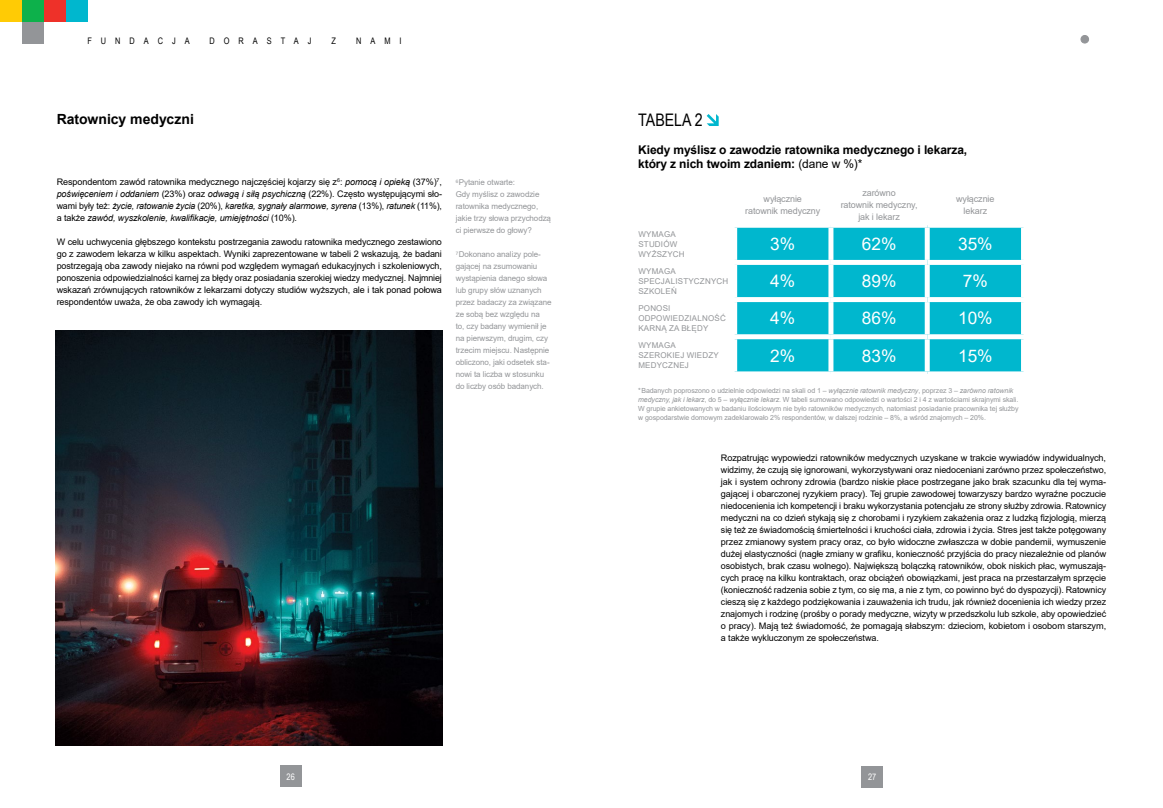
<style>
.page{position:relative;width:1163px;height:808px;background:#fff}
.page>*{position:absolute;margin:0;border:0;box-sizing:border-box;transform-origin:0 0}
.t1{font:17.3px "Arial";color:#fff}
.t2{font:17.3px "Arial Narrow";color:#000}
.t3{font:700 14px "Arial";color:#000}
.t4{font:700 12px/14px "Arial";letter-spacing:-.01em;color:#000}
.t5{font:9px/12px "Arial";letter-spacing:-.01em;color:#000;text-align:justify}
.t6{font:italic 9px/12px "Arial";letter-spacing:-.01em;color:#000;text-align:justify}
.t7{font:9px/12px "Arial";letter-spacing:-.01em;color:#939598;text-align:center}
.t8{font:9px "Arial Narrow";letter-spacing:1em;color:#000}
.t9{font:9px "Arial Narrow";color:#fff}
.t10{font:8px/12px "Arial";letter-spacing:-.01em;color:#939598}
.t11{font:8px/10px "Arial";letter-spacing:.025em;color:#939598}
.t12{font:7px/9px "Arial";letter-spacing:-.01em;color:#939598}
.s1{font-style:normal}
.s2{font-weight:400}
.s3{font-style:italic}
</style>
<div class="page">
<div style="left:861px;top:765px;width:22px;height:22px;background:#939598"></div>
<div style="left:280px;top:765px;width:21px;height:22px;background:#939598"></div>
<svg style="left:706px;top:114px;width:12px;height:12px"></svg>
<div style="left:737px;top:228px;width:283px;height:143px;background:#00b7ce"></div>
<div style="left:828px;top:228px;width:5px;height:32px;background:#fff"></div>
<div style="left:924px;top:228px;width:5px;height:32px;background:#fff"></div>
<div style="left:732px;top:260px;width:98px;height:5px;background:#fff"></div>
<div style="left:830px;top:260px;width:97px;height:5px;background:#fff"></div>
<div style="left:828px;top:265px;width:5px;height:32px;background:#fff"></div>
<div style="left:927px;top:260px;width:98px;height:5px;background:#fff"></div>
<div style="left:924px;top:265px;width:5px;height:32px;background:#fff"></div>
<div style="left:732px;top:297px;width:98px;height:5px;background:#fff"></div>
<div style="left:830px;top:297px;width:97px;height:5px;background:#fff"></div>
<div style="left:828px;top:302px;width:5px;height:32px;background:#fff"></div>
<div style="left:927px;top:297px;width:98px;height:5px;background:#fff"></div>
<div style="left:924px;top:302px;width:5px;height:32px;background:#fff"></div>
<div style="left:732px;top:334px;width:98px;height:5px;background:#fff"></div>
<div style="left:830px;top:334px;width:97px;height:5px;background:#fff"></div>
<div style="left:828px;top:339px;width:5px;height:32px;background:#fff"></div>
<div style="left:927px;top:334px;width:98px;height:5px;background:#fff"></div>
<div style="left:924px;top:339px;width:5px;height:32px;background:#fff"></div>
<img style="left:55px;top:330px;width:387px;height:415px">
<div style="left:0;top:0;width:22px;height:22px;background:#ffcb05"></div>
<div style="left:44px;top:0;width:22px;height:22px;background:#ee3129"></div>
<div style="left:22px;top:0;width:22px;height:22px;background:#0db14b"></div>
<div style="left:66px;top:0;width:21px;height:22px;background:#00b7ce"></div>
<div style="left:22px;top:22px;width:22px;height:22px;background:#939598"></div>
<div style="left:1080px;top:35px;width:8px;height:8px;background:#939598;border-radius:50%"></div>
<div style="left:1080px;top:35px;width:8px;height:8px;border:1px solid #939598;border-radius:50%"></div>
<p class="t8" style="left:87px;top:34px;width:104px">FUNDACJA</p>
<p class="t8" style="left:209px;top:34px;width:103px">DORASTAJ</p>
<p class="t8" style="left:331px;top:34px;width:6px">Z</p>
<p class="t8" style="left:356px;top:34px;width:47px">NAMI</p>
<h2 class="t3" style="left:57px;top:109px;width:139px">Ratownicy medyczni</h2>
<p class="t6" style="left:57px;top:176px;width:387px"><span class="s1">Respondentom zawód ratownika medycznego najczęściej kojarzy się z</span><sup>6</sup><span class="s1">:</span> pomocą i opieką <span class="s1">(37%)</span><sup>7</sup><span class="s1">, </span>poświęceniem i oddaniem <span class="s1">(23%) oraz</span> odwagą i siłą psychiczną <span class="s1">(22%). Często występującymi sło&shy;wami były też:</span> życie, ratowanie życia <span class="s1">(20%),</span> karetka, sygnały alarmowe, syrena <span class="s1">(13%),</span> ratunek <span class="s1">(11%), a także</span> zawód, wyszkolenie, kwalifikacje, umiejętności <span class="s1">(10%).</span></p>
<p class="t5" style="left:57px;top:236px;width:386px">W celu uchwycenia głębszego kontekstu postrzegania zawodu ratownika medycznego zestawiono go z zawodem lekarza w kilku aspektach. Wyniki zaprezentowane w tabeli 2 wskazują, że badani postrzegają oba zawody niejako na równi pod względem wymagań edukacyjnych i szkoleniowych, ponoszenia odpowiedzialności karnej za błędy oraz posiadania szerokiej wiedzy medycznej. Najmniej wskazań zrównujących ratowników z lekarzami dotyczy studiów wyższych, ale i tak ponad połowa respondentów uważa, że oba zawody ich wymagają.</p>
<p class="t10" style="left:455px;top:177px;width:97px"><sup>6</sup> Pytanie otwarte:<br>Gdy myślisz o zawodzie ratownika medycznego, jakie trzy słowa przychodzą ci pierwsze do głowy?</p>
<p class="t10" style="left:455px;top:249px;width:97px"><sup>7</sup> Dokonano analizy pole&shy;gającej na zsumowaniu wystąpienia danego słowa lub grupy słów uznanych przez badaczy za związane ze sobą bez względu na<br>to, czy badany wymienił je na pierwszym, drugim, czy trzecim miejscu. Następnie obliczono, jaki odsetek sta&shy;nowi ta liczba w stosunku do liczby osób badanych.</p>
<h1 class="t2" style="left:638px;top:107px;width:66px">TABELA 2</h1>
<h3 class="t4" style="left:638px;top:143px;width:330px">Kiedy myślisz o zawodzie ratownika medycznego i lekarza, który z nich twoim zdaniem: <span class="s2">(dane w %)*</span></h3>
<p class="t7" style="left:745px;top:192px;width:77px">wyłącznie<br>ratownik medyczny</p>
<p class="t7" style="left:840px;top:186px;width:78px">zarówno<br>ratownik medyczny, jak i lekarz</p>
<p class="t7" style="left:956px;top:192px;width:40px">wyłącznie lekarz</p>
<p class="t11" style="left:638px;top:229px;width:48px">WYMAGA<br>STUDIÓW<br>WYŻSZYCH</p>
<h1 class="t1" style="left:770px;top:232px;width:27px">3%</h1>
<h1 class="t1" style="left:861px;top:232px;width:36px">62%</h1>
<h1 class="t1" style="left:957px;top:232px;width:36px">35%</h1>
<p class="t11" style="left:638px;top:266px;width:91px">WYMAGA<br>SPECJALISTYCZNYCH<br>SZKOLEŃ</p>
<h1 class="t1" style="left:770px;top:269px;width:27px">4%</h1>
<h1 class="t1" style="left:861px;top:269px;width:36px">89%</h1>
<h1 class="t1" style="left:962px;top:269px;width:27px">7%</h1>
<p class="t11" style="left:638px;top:303px;width:89px">PONOSI<br>ODPOWIEDZIALNOŚĆ<br>KARNĄ ZA BŁĘDY</p>
<h1 class="t1" style="left:770px;top:306px;width:27px">4%</h1>
<h1 class="t1" style="left:861px;top:306px;width:36px">86%</h1>
<h1 class="t1" style="left:957px;top:306px;width:36px">10%</h1>
<p class="t11" style="left:638px;top:340px;width:82px">WYMAGA<br>SZEROKIEJ WIEDZY<br>MEDYCZNEJ</p>
<h1 class="t1" style="left:770px;top:344px;width:27px">2%</h1>
<h1 class="t1" style="left:861px;top:344px;width:36px">83%</h1>
<h1 class="t1" style="left:957px;top:344px;width:36px">15%</h1>
<p class="t12" style="left:638px;top:386px;width:382px">* Badanych poproszono o udzielnie odpowiedzi na skali od 1 – <span class="s3">wyłącznie ratownik medyczny</span>, poprzez 3 – <span class="s3">zarówno ratownik medyczny, jak i lekarz</span>, do 5 – <span class="s3">wyłącznie lekarz</span>. W tabeli sumowano odpowiedzi o wartości 2 i 4 z wartościami skrajnymi skali.<br>W grupie ankietowanych w badaniu ilościowym nie było ratowników medycznych, natomiast posiadanie pracownika tej służby w gospodarstwie domowym zadeklarowało 2% respondentów, w dalszej rodzinie – 8%, a wśród znajomych – 20%.</p>
<p class="t5" style="left:720px;top:452px;width:387px">Rozpatrując wypowiedzi ratowników medycznych uzyskane w trakcie wywiadów indywidualnych, widzimy, że czują się ignorowani, wykorzystywani oraz niedoceniani zarówno przez społeczeństwo, jak i system ochrony zdrowia (bardzo niskie płace postrzegane jako brak szacunku dla tej wyma&shy;gającej i obarczonej ryzykiem pracy). Tej grupie zawodowej towarzyszy bardzo wyraźne poczucie niedocenienia ich kompetencji i braku wykorzystania potencjału ze strony służby zdrowia. Ratownicy medyczni na co dzień stykają się z chorobami i ryzykiem zakażenia oraz z ludzką fizjologią, mierzą się też ze świadomością śmiertelności i kruchości ciała, zdrowia i życia. Stres jest także potęgowany przez zmianowy system pracy oraz, co było widoczne zwłaszcza w dobie pandemii, wymuszenie dużej elastyczności (nagłe zmiany w grafiku, konieczność przyjścia do pracy niezależnie od planów osobistych, brak czasu wolnego). Największą bolączką ratowników, obok niskich płac, wymuszają&shy;cych pracę na kilku kontraktach, oraz obciążeń obowiązkami, jest praca na przestarzałym sprzęcie (konieczność radzenia sobie z tym, co się ma, a nie z tym, co powinno być do dyspozycji). Ratownicy cieszą się z każdego podziękowania i zauważenia ich trudu, jak również docenienia ich wiedzy przez znajomych i rodzinę (prośby o porady medyczne, wizyty w przedszkolu lub szkole, aby opowiedzieć o pracy). Mają też świadomość, że pomagają słabszym: dzieciom, kobietom i osobom starszym, a także wykluczonym ze społeczeństwa.</p>
<p class="t9" style="left:286px;top:770px;width:10px">26</p>
<p class="t9" style="left:868px;top:770px;width:10px">27</p>
</div>
